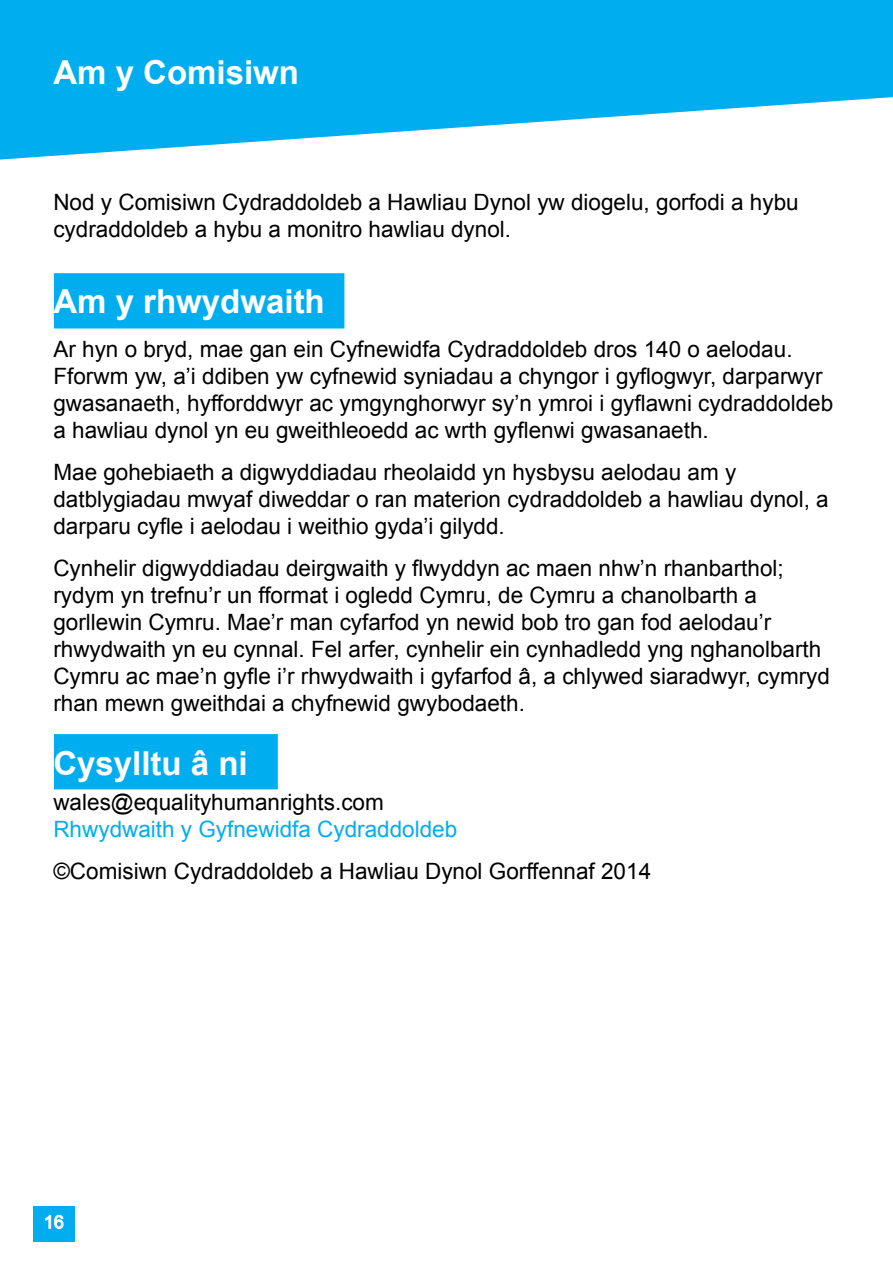
<style>
.page{position:relative;width:893px;height:1263px;background:#fff}
.page>*{position:absolute;margin:0;border:0;box-sizing:border-box;transform-origin:0 0}
.t1{font:700 33px "Arial";color:#fff}
.t2{font:22.5px/27px "Arial";color:#000}
.t3{font:22.5px "Arial";color:#00aeef}
.t4{font:18px "Arial";color:#fff}
</style>
<div class="page">
<svg style="left:0;top:0;width:840px;height:160px;fill:#00aeef"></svg>
<div style="left:840px;top:0;width:53px;height:101px;background:#00aeef"></div>
<div style="left:54px;top:734px;width:224px;height:55px;background:#00aeef;border:2px solid #00aeef"></div>
<div style="left:54px;top:273px;width:290px;height:55px;background:#00aeef;border:2px solid #00aeef"></div>
<div style="left:33px;top:1207px;width:42px;height:35px;background:#00aeef"></div>
<svg style="left:45px;top:1214px;width:19px;height:15px"></svg>
<h1 class="t1" style="left:53px;top:50px;width:247px">Am y Comisiwn</h1>
<p class="t2" style="left:53px;top:189px;width:747px">Nod y Comisiwn Cydraddoldeb a Hawliau Dynol yw diogelu, gorfodi a hybu cydraddoldeb a hybu a monitro hawliau dynol.</p>
<h1 class="t1" style="left:53px;top:279px;width:273px">Am y rhwydwaith</h1>
<p class="t2" style="left:53px;top:335px;width:781px">Ar hyn o bryd, mae gan ein Cyfnewidfa Cydraddoldeb dros 140 o aelodau.<br>Fforwm yw, a’i ddiben yw cyfnewid syniadau a chyngor i gyflogwyr, darparwyr gwasanaeth, hyfforddwyr ac ymgynghorwyr sy’n ymroi i gyflawni cydraddoldeb a hawliau dynol yn eu gweithleoedd ac wrth gyflenwi gwasanaeth.</p>
<p class="t2" style="left:53px;top:458px;width:777px">Mae gohebiaeth a digwyddiadau rheolaidd yn hysbysu aelodau am y datblygiadau mwyaf diweddar o ran materion cydraddoldeb a hawliau dynol, a darparu cyfle i aelodau i weithio gyda’i gilydd.</p>
<p class="t2" style="left:53px;top:554px;width:778px">Cynhelir digwyddiadau deirgwaith y flwyddyn ac maen nhw’n rhanbarthol; rydym yn trefnu’r un fformat i ogledd Cymru, de Cymru a chanolbarth a gorllewin Cymru. Mae’r man cyfarfod yn newid bob tro gan fod aelodau’r rhwydwaith yn eu cynnal. Fel arfer, cynhelir ein cynhadledd yng nghanolbarth Cymru ac mae’n gyfle i’r rhwydwaith i gyfarfod â, a chlywed siaradwyr, cymryd rhan mewn gweithdai a chyfnewid gwybodaeth.</p>
<h1 class="t1" style="left:53px;top:742px;width:196px">Cysylltu â ni</h1>
<p class="t2" style="left:53px;top:789px;width:332px">wales@equalityhumanrights.com</p>
<p class="t3" style="left:53px;top:815px;width:405px">Rhwydwaith y Gyfnewidfa Cydraddoldeb</p>
<p class="t2" style="left:53px;top:858px;width:599px">©Comisiwn Cydraddoldeb a Hawliau Dynol Gorffennaf 2014</p>
<p class="t4" style="left:44px;top:1210px;width:22px">16</p>
</div>
